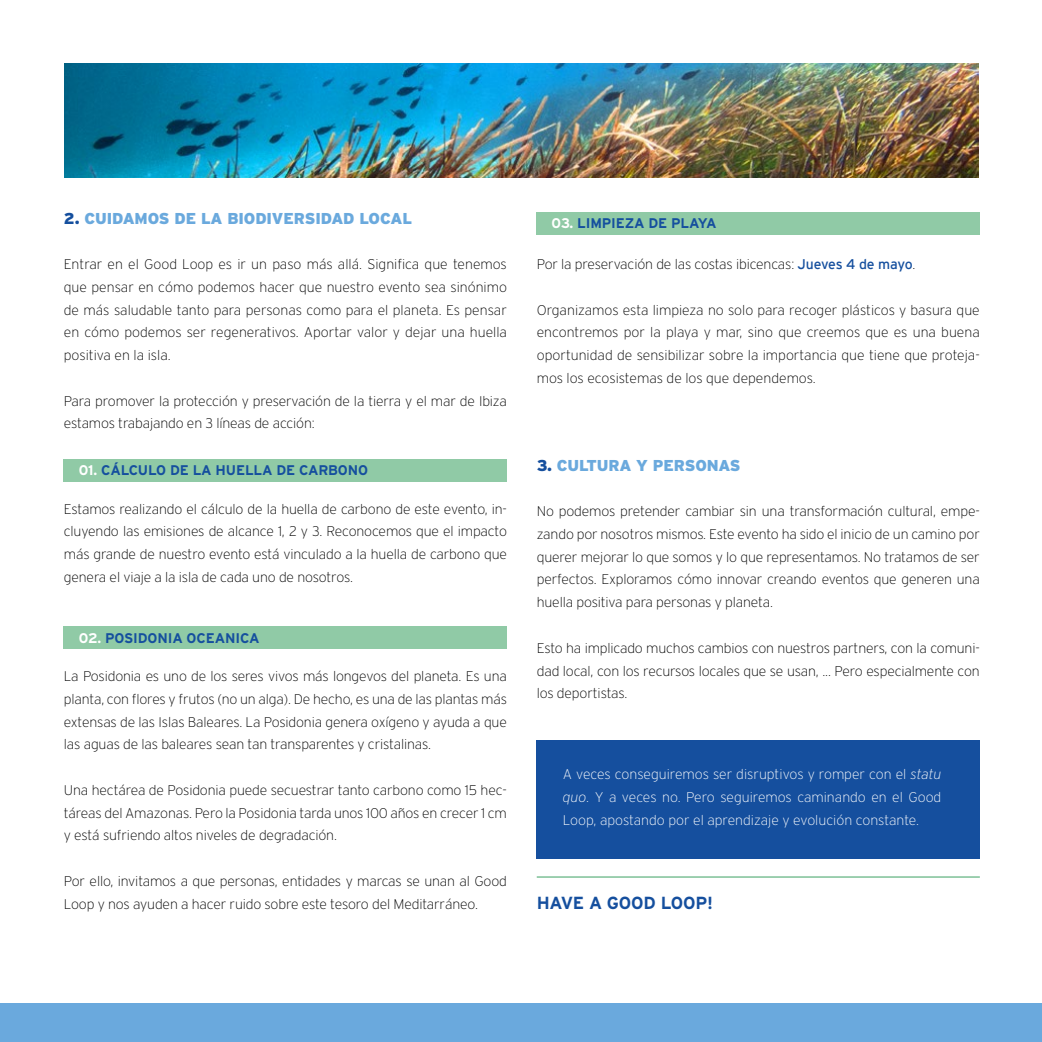
<style>
.page{position:relative;width:1042px;height:1042px;background:#fff}
.page>*{position:absolute;margin:0;border:0;box-sizing:border-box;transform-origin:0 0}
.t1{font:700 17.5px "Interstate";letter-spacing:-.01em;color:#154f9e}
.t2{font:900 15.75px "Interstate";letter-spacing:-.01em;color:#6aa9dd}
.t3{font:200 14px/22.8px "Interstate";letter-spacing:-.01em;color:#000;text-align:justify}
.t4{font:200 14px/22.8px "Interstate";color:#fff;text-align:justify}
.t5{font:700 14px "Interstate";letter-spacing:-.01em;color:#154f9e}
.s1{color:#154f9e}
.s2{color:#fff}
.s3{font-weight:400;color:#154f9e}
.s4{font-style:italic}
</style>
<div class="page">
<div style="left:260px;top:1003px;width:261px;height:39px;background:#6aa9dd"></div>
<div style="left:0;top:1003px;width:260px;height:39px;background:#6aa9dd"></div>
<div style="left:521px;top:1003px;width:260px;height:39px;background:#6aa9dd"></div>
<div style="left:781px;top:1003px;width:261px;height:39px;background:#6aa9dd"></div>
<hr style="left:0;top:1003px;width:1px;height:39px;background:#154f9e">
<img style="left:65px;top:63px;width:914px;height:114px">
<div style="left:64px;top:459px;width:443px;height:22px;background:#90caa6"></div>
<div style="left:64px;top:627px;width:443px;height:22px;background:#90caa6"></div>
<div style="left:537px;top:212px;width:443px;height:22px;background:#90caa6"></div>
<div style="left:537px;top:740px;width:443px;height:118px;background:#154f9e"></div>
<hr style="left:537px;top:876px;width:443px;height:2px;background:#90caa6">
<p class="t2" style="left:64px;top:209px;width:350px"><span class="s1">2.</span> CUIDAMOS DE LA BIODIVERSIDAD LOCAL</p>
<p class="t3" style="left:64px;top:253px;width:445px">Entrar en el Good Loop es ir un paso más allá. Significa que tenemos que pensar en cómo podemos hacer que nuestro evento sea sinónimo de más saludable tanto para personas como para el planeta. Es pensar en cómo podemos ser regenerativos. Aportar valor y dejar una huella positiva en la isla.</p>
<p class="t3" style="left:64px;top:389px;width:444px">Para promover la protección y preservación de la tierra y el mar de Ibiza estamos trabajando en 3 líneas de acción:</p>
<p class="t5" style="left:79px;top:463px;width:291px"><span class="s2">01.</span> CÁLCULO DE LA HUELLA DE CARBONO</p>
<p class="t3" style="left:64px;top:497px;width:445px">Estamos realizando el cálculo de la huella de carbono de este evento, in&shy;cluyendo las emisiones de alcance 1, 2 y 3. Reconocemos que el impacto más grande de nuestro evento está vinculado a la huella de carbono que genera el viaje a la isla de cada uno de nosotros.</p>
<p class="t5" style="left:79px;top:630px;width:182px"><span class="s2">02.</span> POSIDONIA OCEANICA</p>
<p class="t3" style="left:64px;top:665px;width:444px">La Posidonia es uno de los seres vivos más longevos del planeta. Es una planta, con flores y frutos (no un alga). De hecho, es una de las plantas más extensas de las Islas Baleares. La Posidonia genera oxígeno y ayuda a que las aguas de las baleares sean tan transparentes y cristalinas.</p>
<p class="t3" style="left:64px;top:778px;width:444px">Una hectárea de Posidonia puede secuestrar tanto carbono como 15 hec&shy;táreas del Amazonas. Pero la Posidonia tarda unos 100 años en crecer 1 cm y está sufriendo altos niveles de degradación.</p>
<p class="t3" style="left:64px;top:869px;width:444px">Por ello, invitamos a que personas, entidades y marcas se unan al Good<br>Loop y nos ayuden a hacer ruido sobre este tesoro del Meditarráneo.</p>
<p class="t5" style="left:552px;top:216px;width:166px"><span class="s2">03.</span> LIMPIEZA DE PLAYA</p>
<p class="t3" style="left:537px;top:253px;width:380px">Por la preservación de las costas ibicencas: <span class="s3">Jueves 4 de mayo</span>.</p>
<p class="t3" style="left:537px;top:298px;width:445px">Organizamos esta limpieza no solo para recoger plásticos y basura que encontremos por la playa y mar, sino que creemos que es una buena oportunidad de sensibilizar sobre la importancia que tiene que proteja&shy;mos los ecosistemas de los que dependemos.</p>
<p class="t2" style="left:537px;top:456px;width:205px"><span class="s1">3.</span> CULTURA Y PERSONAS</p>
<p class="t3" style="left:537px;top:500px;width:445px">No podemos pretender cambiar sin una transformación cultural, empe&shy;zando por nosotros mismos. Este evento ha sido el inicio de un camino por querer mejorar lo que somos y lo que representamos. No tratamos de ser perfectos. Exploramos cómo innovar creando eventos que generen una huella positiva para personas y planeta.</p>
<p class="t3" style="left:537px;top:636px;width:444px">Esto ha implicado muchos cambios con nuestros partners, con la comuni&shy;dad local, con los recursos locales que se usan, ... Pero especialmente con los deportistas.</p>
<p class="t4" style="left:563px;top:763px;width:380px">A veces conseguiremos ser disruptivos y romper con el <span class="s4">statu quo</span>. Y a veces no. Pero seguiremos caminando en el Good Loop, apostando por el aprendizaje y evolución constante.</p>
<p class="t1" style="left:537px;top:893px;width:178px">HAVE A GOOD LOOP!</p>
</div>
